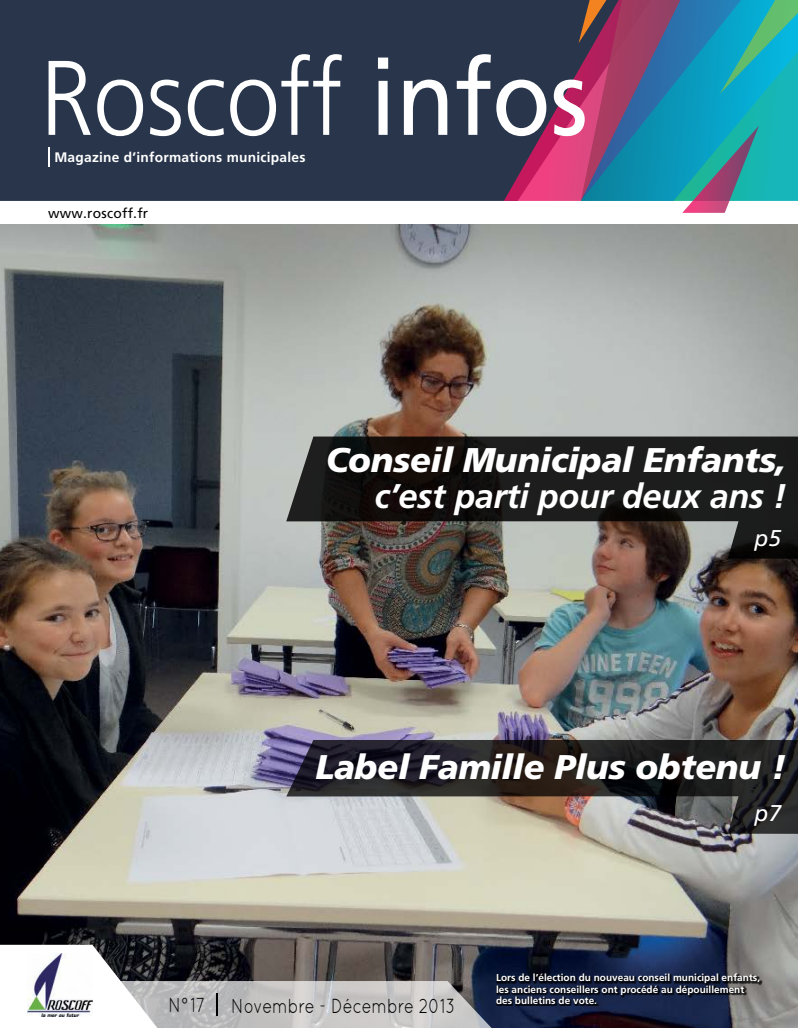
<style>
.page{position:relative;width:798px;height:1028px;background:#fff}
.page>*{position:absolute;margin:0;border:0;box-sizing:border-box;transform-origin:0 0}
.t1{font:300 105.88px "Frutiger";letter-spacing:-.005em;color:#fff;scale:.91 1}
.t2{font:italic 900 34.25px "Frutiger";letter-spacing:-.01em;color:#fff}
.t3{font:italic 700 34.25px "Frutiger";letter-spacing:-.01em;color:#fff}
.t4{font:italic 22.88px "Frutiger";color:#fff}
.t5{font:20.25px "Quicksand";color:#000;scale:.8 1}
.t6{font:700 13.75px "Frutiger";letter-spacing:.015em;color:#fff}
.t7{font:13.75px "Frutiger";letter-spacing:.015em;color:#000}
.t8{font:700 10px/11.2px "Frutiger";color:#fff}
.s1{font-weight:400}
</style>
<div class="page">
<img style="left:0;top:224px;width:797px;height:804px">
<div style="left:0;top:0;width:503px;height:201px;background:#28354b"></div>
<svg style="left:503px;top:0;width:77px;height:201px;background:#623457"></svg>
<svg style="left:580px;top:0;width:217px;height:201px;background:#44769b"></svg>
<svg style="left:719px;top:0;width:78px;height:94px;background:#1daeb8"></svg>
<svg style="left:682px;top:126px;width:76px;height:87px;background:#4c94a4"></svg>
<svg style="left:578px;top:0;width:28px;height:43px"></svg>
<svg style="left:48px;top:147px;width:2px;height:19px"></svg>
<svg style="left:0;top:944px;width:514px;height:84px"></svg>
<img style="left:27px;top:953px;width:66px;height:63px">
<svg style="left:286px;top:740px;width:511px;height:94px;background:#545050"></svg>
<svg style="left:286px;top:436px;width:511px;height:123px;background:#353330"></svg>
<div style="left:496px;top:973px;width:266px;height:33px;background:#000;opacity:.75"></div>
<h1 class="t1" style="left:40px;top:38px;width:603px">Roscoff <span class="s1">infos</span></h1>
<h3 class="t6" style="left:54px;top:149px;width:252px">Magazine d’informations municipales</h3>
<h3 class="t7" style="left:48px;top:205px;width:102px">www.roscoff.fr</h3>
<h2 class="t2" style="left:325px;top:439px;width:462px">Conseil Municipal Enfants,</h2>
<h2 class="t3" style="left:374px;top:476px;width:413px">c’est parti pour deux ans !</h2>
<h3 class="t4" style="left:754px;top:524px;width:28px">p5</h3>
<h2 class="t2" style="left:315px;top:746px;width:472px">Label Famille Plus obtenu !</h2>
<h3 class="t4" style="left:754px;top:799px;width:28px">p7</h3>
<h3 class="t5" style="left:168px;top:993px;width:48px">N° 17</h3>
<h3 class="t5" style="left:231px;top:994px;width:282px">Novembre - Décembre 2013</h3>
<p class="t8" style="left:496px;top:972px;width:265px">Lors de l’élection du nouveau conseil municipal enfants, les anciens conseillers ont procédé au dépouillement des bulletins de vote.</p>
</div>
